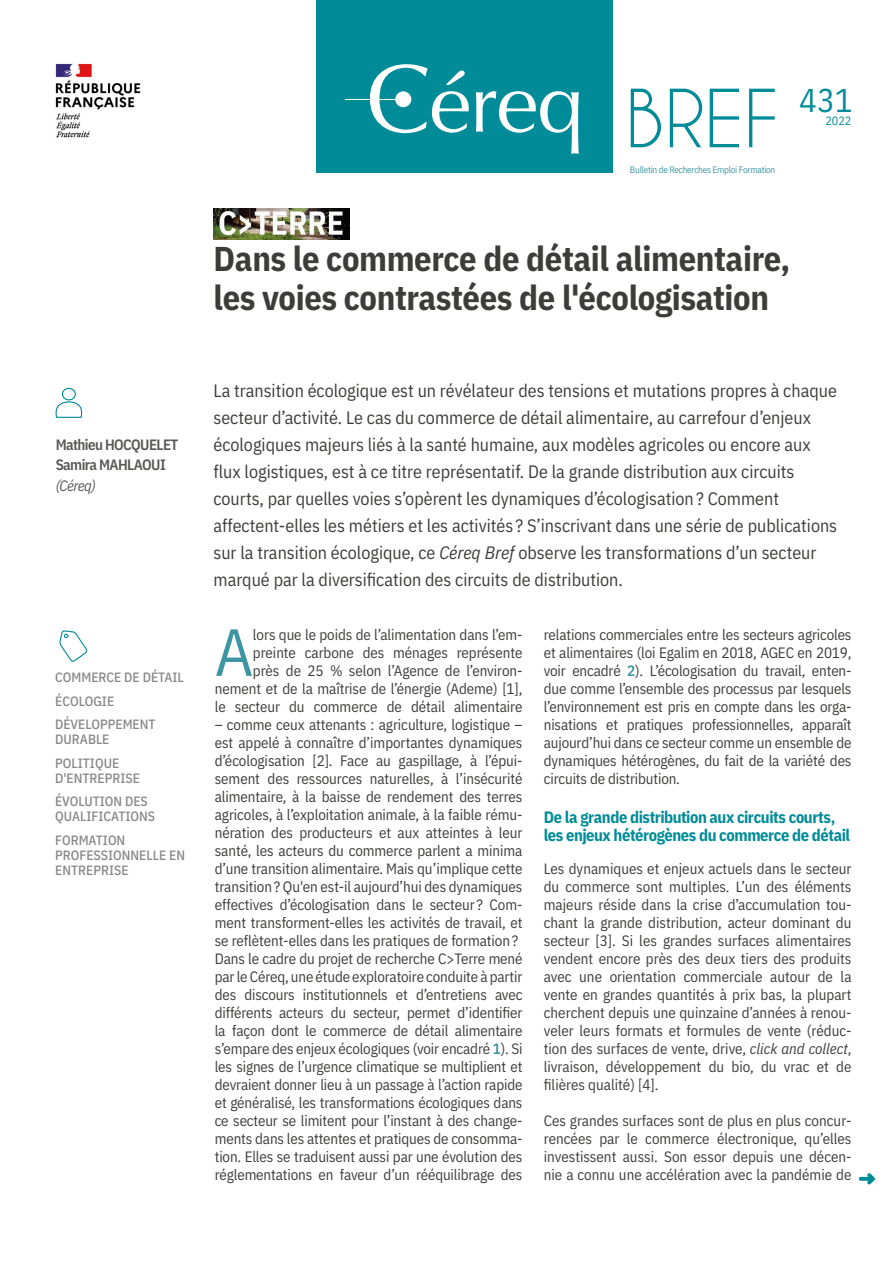
<style>
.page{position:relative;width:893px;height:1263px;background:#fff}
.page>*{position:absolute;margin:0;border:0;box-sizing:border-box;transform-origin:0 0}
.t1{font:75px "Caviar Dreams";color:#008b99}
.t2{font:66.6px "IBM Plex Sans Cond";color:#3c95a2}
.t3{font:700 34.5px/39px "IBM Plex Sans Cond";letter-spacing:-.01em;color:#3c3c3b}
.t4{font:33px "IBM Plex Sans Cond";color:#008b99}
.t5{font:18px/27px "IBM Plex Sans Cond";color:#3c3c3b}
.t6{font:700 16.5px/18px "IBM Plex Sans Cond";letter-spacing:-.03em;color:#008b99}
.t7{font:15px/18px "IBM Plex Sans Cond";letter-spacing:-.005em;color:#3c3c3b;text-align:justify}
.t8{font:600 15px/20.7px "IBM Plex Sans Cond";letter-spacing:-.04em;color:#575756}
.t9{font:italic 15px "IBM Plex Sans Cond";letter-spacing:-.04em;color:#575756}
.t10{font:500 13.5px/23.5px "IBM Plex Sans Cond";color:#878787}
.t11{font:12px "IBM Plex Sans Cond";color:#008b99}
.t12{font:9.3px "IBM Plex Sans Cond";letter-spacing:-.03em;color:#3c95a2}
.s1{font-style:italic}
.s2{font-weight:600;color:#3c95a2}
</style>
<div class="page">
<div style="left:62px;top:388px;width:14px;height:12px;border:1px solid #008b99;border-radius:50%"></div>
<svg style="left:55px;top:400px;width:28px;height:18px"></svg>
<svg style="left:59px;top:630px;width:29px;height:32px"></svg>
<svg style="left:859px;top:1173px;width:16px;height:11px"></svg>
<div style="left:316px;top:0;width:296px;height:173px;background:#008b99"></div>
<img style="left:55px;top:63px;width:86px;height:75px">
<hr style="left:346px;top:99px;width:62px;height:1px;background:#fff">
<svg style="left:370px;top:64px;width:99px;height:69px"></svg>
<svg style="left:476px;top:91px;width:103px;height:63px"></svg>
<div style="left:395px;top:91px;width:16px;height:16px;background:#fff;border-radius:50%"></div>
<img style="left:213px;top:208px;width:137px;height:32px">
<p class="t8" style="left:56px;top:433px;width:124px">Mathieu HOCQUELET<br>Samira MAHLAOUI</p>
<p class="t9" style="left:56px;top:474px;width:42px">(Céreq)</p>
<p class="t10" style="left:55px;top:664px;width:130px">COMMERCE DE DÉTAIL<br>ÉCOLOGIE<br>DÉVELOPPEMENT</p>
<p class="t10" style="left:55px;top:726px;width:66px">DURABLE<br>POLITIQUE</p>
<p class="t10" style="left:55px;top:765px;width:94px">D'ENTREPRISE<br>ÉVOLUTION DES</p>
<p class="t10" style="left:55px;top:803px;width:101px">QUALIFICATIONS<br>FORMATION</p>
<p class="t10" style="left:55px;top:846px;width:131px;line-height:15px">PROFESSIONNELLE EN<br>ENTREPRISE</p>
<h1 class="t1" style="left:625px;top:78px;width:156px">BREF</h1>
<p class="t12" style="left:630px;top:162px;width:147px">Bulletin de Recherches Emploi Formation</p>
<h3 class="t4" style="left:799px;top:75px;width:55px">431</h3>
<p class="t11" style="left:825px;top:111px;width:27px">2022</p>
<h3 class="t3" style="left:213px;top:236px;width:578px">Dans le commerce de détail alimentaire, les voies contrastées de l'écologisation</h3>
<p class="t5" style="left:213px;top:375px;width:625px">La transition écologique est un révélateur des tensions et mutations propres à chaque secteur d’activité. Le cas du commerce de détail alimentaire, au carrefour d’enjeux écologiques majeurs liés à la santé humaine, aux modèles agricoles ou encore aux flux logistiques, est à ce titre représentatif. De la grande distribution aux circuits courts, par quelles voies s’opèrent les dynamiques d’écologisation? Comment affectent-elles les métiers et les activités ? S’inscrivant dans une série de publications sur la transition écologique, ce <span class="s1">Céreq Bref</span> observe les transformations d’un secteur marqué par la diversification des circuits de distribution.</p>
<p class="t7" style="left:215px;top:624px;width:309px;text-align:right">lors que le poids de l’alimentation dans l’em&shy;preinte carbone des ménages représente<br>près de 25 % selon l’Agence de l’environ&shy;nement et de la maîtrise de l’énergie (Ademe) [1], le secteur du commerce de détail alimentaire</p>
<p class="t7" style="left:215px;top:714px;width:309px;text-align:left">– comme ceux attenants : agriculture, logistique – est appelé à connaître d’importantes dynamiques d’écologisation [2]. Face au gaspillage, à l’épui&shy;sement des ressources naturelles, à l’insécurité alimentaire, à la baisse de rendement des terres agricoles, à l’exploitation animale, à la faible rému&shy;nération des producteurs et aux atteintes à leur santé, les acteurs du commerce parlent a minima d’une transition alimentaire. Mais qu’implique cette transition? Qu'en est-il aujourd’hui des dynamiques effectives d’écologisation dans le secteur ? Com&shy;ment transforment-elles les activités de travail, et se reflètent-elles dans les pratiques de formation?<br>Dans le cadre du projet de recherche C&gt;Terre mené par le Céreq, une étude exploratoire conduite à partir des discours institutionnels et d’entretiens avec différents acteurs du secteur, permet d’identifier la façon dont le commerce de détail alimentaire s’empare des enjeux écologiques (voir encadré <span class="s2">1</span>). Si les signes de l’urgence climatique se multiplient et devraient donner lieu à un passage à l’action rapide et généralisé, les transformations écologiques dans ce secteur se limitent pour l’instant à des change&shy;ments dans les attentes et pratiques de consomma&shy;tion. Elles se traduisent aussi par une évolution des réglementations en faveur d’un rééquilibrage des</p>
<h2 class="t2" style="left:215px;top:601px;width:40px">A</h2>
<p class="t7" style="left:544px;top:624px;width:309px">relations commerciales entre les secteurs agricoles et alimentaires (loi Egalim en 2018, AGEC en 2019, voir encadré <span class="s2">2</span>). L’écologisation du travail, enten&shy;due comme l’ensemble des processus par lesquels l’environnement est pris en compte dans les orga&shy;nisations et pratiques professionnelles, apparaît aujourd’hui dans ce secteur comme un ensemble de dynamiques hétérogènes, du fait de la variété des circuits de distribution.</p>
<p class="t6" style="left:544px;top:807px;width:308px">De la grande distribution aux circuits courts, les enjeux hétérogènes du commerce de détail</p>
<p class="t7" style="left:544px;top:858px;width:309px">Les dynamiques et enjeux actuels dans le secteur du commerce sont multiples. L’un des éléments majeurs réside dans la crise d’accumulation tou&shy;chant la grande distribution, acteur dominant du secteur [3]. Si les grandes surfaces alimentaires vendent encore près des deux tiers des produits avec une orientation commerciale autour de la vente en grandes quantités à prix bas, la plupart cherchent depuis une quinzaine d’années à renou&shy;veler leurs formats et formules de vente (réduc&shy;tion des surfaces de vente, drive, <span class="s1">click and collect</span>, livraison, développement du bio, du vrac et de filières qualité) [4].</p>
<p class="t7" style="left:544px;top:1110px;width:309px">Ces grandes surfaces sont de plus en plus concur&shy;rencées par le commerce électronique, qu’elles investissent aussi. Son essor depuis une décen&shy;nie a connu une accélération avec la pandémie de</p>
</div>
